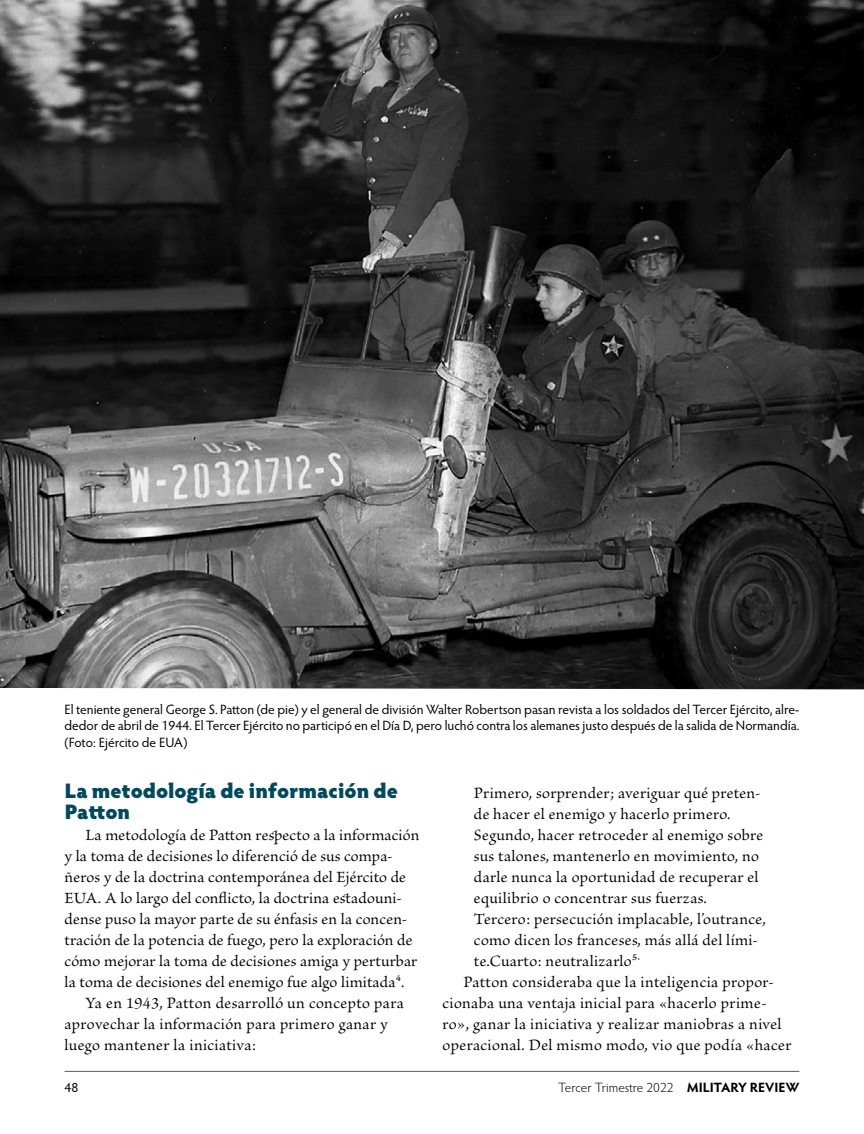
<style>
.page{position:relative;width:864px;height:1134px;background:#fff}
.page>*{position:absolute;margin:0;border:0;box-sizing:border-box;transform-origin:0 0}
.subhead{font:900 21px/21px "Hypatia Sans Pro";color:#004a5d}
.body{font:16.5px/21px "Brioso Pro";letter-spacing:.015em;color:#000}
.body-lr-indent{font:16.5px/21px "Brioso Pro";letter-spacing:.02em;color:#000}
.cutline{font:13.5px/16.5px "Hypatia Sans Pro";color:#000;text-align:justify}
.t1{font:300 13.5px "Hypatia Sans Pro";letter-spacing:-.005em;color:#000}
.s1{font-weight:700}
</style>
<div class="page">
<hr style="left:65px;top:1071px;width:734px;height:1px;background:#58595b">
<img style="left:0;top:0;width:864px;height:689px">
<p class="cutline" style="left:64px;top:701px;width:736px">El teniente general George S. Patton (de pie) y el general de división Walter Robertson pasan revista a los soldados del Tercer Ejército, alre&shy;dedor de abril de 1944. El Tercer Ejército no participó en el Día D, pero luchó contra los alemanes justo después de la salida de Normandía. (Foto: Ejército de EUA)</p>
<h2 class="subhead" style="left:64px;top:779px;width:335px">La metodología de información de<br>Patton</h2>
<p class="body" style="left:64px;top:825px;width:357px;text-indent:21px">La metodología de Patton respecto a la información y la toma de decisiones lo diferenció de sus compa&shy;ñeros y de la doctrina contemporánea del Ejército de EUA. A lo largo del conflicto, la doctrina estadouni&shy;dense puso la mayor parte de su énfasis en la concen&shy;tración de la potencia de fuego, pero la exploración de cómo mejorar la toma de decisiones amiga y perturbar la toma de decisiones del enemigo fue algo limitada4.</p>
<p class="body" style="left:64px;top:993px;width:341px;text-indent:21px">Ya en 1943, Patton desarrolló un concepto para aprovechar la información para primero ganar y luego mantener la iniciativa:</p>
<p class="body-lr-indent" style="left:474px;top:783px;width:288px">Primero, sorprender; averiguar qué preten&shy;de hacer el enemigo y hacerlo primero.</p>
<p class="body-lr-indent" style="left:474px;top:825px;width:291px">Segundo, hacer retroceder al enemigo sobre sus talones, mantenerlo en movimiento, no darle nunca la oportunidad de recuperar el equilibrio o concentrar sus fuerzas.</p>
<p class="body-lr-indent" style="left:474px;top:909px;width:293px">Tercero: persecución implacable, l’outrance, como dicen los franceses, más allá del lími&shy;te.Cuarto: neutralizarlo5.</p>
<p class="body" style="left:443px;top:972px;width:351px;text-indent:21px">Patton consideraba que la inteligencia propor&shy;cionaba una ventaja inicial para «hacerlo prime&shy;ro», ganar la iniciativa y realizar maniobras a nivel operacional. Del mismo modo, vio que podía «hacer</p>
<p class="cutline" style="left:64px;top:1079px;width:15px">48</p>
<p class="t1" style="left:558px;top:1079px;width:243px">Tercer Trimestre 2022 <span class="s1">MILITARY REVIEW</span></p>
</div>
